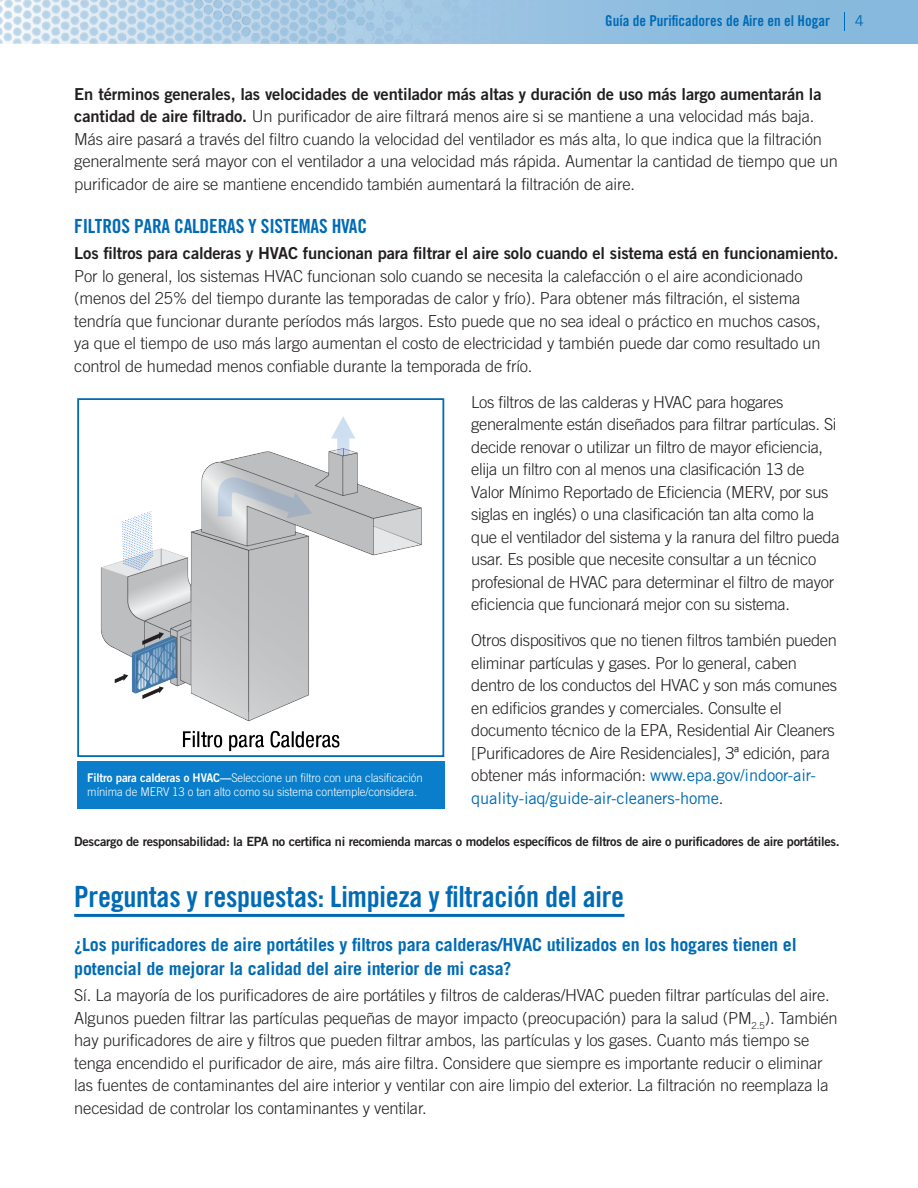
<style>
.page{position:relative;width:918px;height:1188px;background:#fff}
.page>*{position:absolute;margin:0;border:0;box-sizing:border-box;transform-origin:0 0}
.H1_2_lines{font:29.25px "Trade Gothic LT Std Bd Cn 20";letter-spacing:-.01em;color:#006bb5}
.t1{font:19.5px "Trade Gothic LT Std Bd Cn 20";letter-spacing:-.01em;color:#006bb5}
.Questions{font:700 18px/24px "Trade Gothic LT Std";letter-spacing:-.01em;color:#006bb5}
.Body{font:300 16.5px/22.5px "Trade Gothic LT Std";letter-spacing:-.01em;color:#231f20}
.t2{font:15px "Trade Gothic LT Std Bd Cn 20";color:#006bb5}
.t3{font:15px "Trade Gothic LT Std";color:#006bb5}
.H1_2_lines-2{font:12.75px "Trade Gothic LT Std Bd 2";letter-spacing:-.02em;color:#231f20}
.Body-2{font:300 12px/13.5px "Trade Gothic LT Std";letter-spacing:-.01em;color:#fff;scale:.95 1}
.s1{font-family:"Trade Gothic LT Std Bd 2";font-weight:400}
.s2{font-weight:400;color:#006bb5}
</style>
<div class="page">
<div style="left:0;top:0;width:918px;height:44px;background:#8abbde"></div>
<img style="left:0;top:0;width:162px;height:44px">
<img style="left:162px;top:0;width:409px;height:44px">
<svg style="left:844px;top:12px;width:1px;height:18px"></svg>
<div style="left:420px;top:11px;width:11px;height:10px;background:#a3cae4;border-radius:50%"></div>
<div style="left:401px;top:21px;width:10px;height:10px;background:#a7cce6;border-radius:50%"></div>
<div style="left:401px;top:10px;width:10px;height:10px;background:#a7cce6;border-radius:50%"></div>
<div style="left:391px;top:27px;width:11px;height:10px;background:#accfe7;border-radius:50%"></div>
<svg style="left:411px;top:0;width:30px;height:9px"></svg>
<div style="left:420px;top:32px;width:11px;height:10px;background:#a6cbe5;border-radius:50%"></div>
<div style="left:411px;top:15px;width:11px;height:10px;background:#a3cae4;border-radius:50%"></div>
<div style="left:373px;top:16px;width:11px;height:10px;background:#abcee7;border-radius:50%"></div>
<div style="left:373px;top:5px;width:11px;height:10px;background:#abcee7;border-radius:50%"></div>
<div style="left:362px;top:32px;width:11px;height:10px;background:#accfe7;border-radius:50%"></div>
<div style="left:353px;top:5px;width:11px;height:10px;background:#accfe7;border-radius:50%"></div>
<svg style="left:334px;top:0;width:11px;height:3px"></svg>
<svg style="left:373px;top:0;width:30px;height:9px"></svg>
<div style="left:392px;top:4px;width:11px;height:10px;background:#a9cde6;border-radius:50%"></div>
<div style="left:364px;top:0;width:10px;height:10px;background:#aed0e7;border-radius:50%"></div>
<div style="left:345px;top:33px;width:10px;height:10px;background:#afd0e8;border-radius:50%"></div>
<div style="left:345px;top:22px;width:10px;height:10px;background:#afd0e8;border-radius:50%"></div>
<div style="left:325px;top:21px;width:10px;height:10px;background:#b1d2e8;border-radius:50%"></div>
<div style="left:354px;top:27px;width:11px;height:10px;background:#aed0e7;border-radius:50%"></div>
<svg style="left:459px;top:0;width:10px;height:8px"></svg>
<div style="left:440px;top:11px;width:11px;height:10px;background:#a3cae4;border-radius:50%"></div>
<div style="left:431px;top:5px;width:10px;height:10px;background:#a3cae4;border-radius:50%"></div>
<div style="left:411px;top:28px;width:11px;height:10px;background:#a6cbe5;border-radius:50%"></div>
<hr style="left:74px;top:914px;width:550px;height:3px;background:#006bb5">
<img style="left:100px;top:416px;width:322px;height:336px">
<div style="left:77px;top:398px;width:367px;height:359px;border:2px solid #006bb5"></div>
<div style="left:77px;top:761px;width:367px;height:47px;background:#0a7eca"></div>
<p class="t2" style="left:605px;top:12px;width:226px">Guía de Purificadores de Aire en el Hogar</p>
<p class="t3" style="left:855px;top:12px;width:11px">4</p>
<p class="Body" style="left:74px;top:82px;width:765px"><span class="s1">En términos generales, las velocidades de ventilador más altas y duración de uso más largo aumentarán la cantidad de aire filtrado.</span> Un purificador de aire filtrará menos aire si se mantiene a una velocidad más baja.<br>Más aire pasará a través del filtro cuando la velocidad del ventilador es más alta, lo que indica que la filtración generalmente será mayor con el ventilador a una velocidad más rápida. Aumentar la cantidad de tiempo que un purificador de aire se mantiene encendido también aumentará la filtración de aire.</p>
<h2 class="t1" style="left:74px;top:214px;width:294px">FILTROS PARA CALDERAS Y SISTEMAS HVAC</h2>
<p class="Body" style="left:74px;top:242px;width:766px"><span class="s1">Los filtros para calderas y HVAC funcionan para filtrar el aire solo cuando el sistema está en funcionamiento.<br></span>Por lo general, los sistemas HVAC funcionan solo cuando se necesita la calefacción o el aire acondicionado (menos del 25% del tiempo durante las temporadas de calor y frío). Para obtener más filtración, el sistema tendría que funcionar durante períodos más largos. Esto puede que no sea ideal o práctico en muchos casos, ya que el tiempo de uso más largo aumentan el costo de electricidad y también puede dar como resultado un control de humedad menos confiable durante la temporada de frío.</p>
<p class="Body" style="left:471px;top:390px;width:370px">Los filtros de las calderas y HVAC para hogares generalmente están diseñados para filtrar partículas. Si decide renovar o utilizar un filtro de mayor eficiencia, elija un filtro con al menos una clasificación 13 de Valor Mínimo Reportado de Eficiencia (MERV, por sus siglas en inglés) o una clasificación tan alta como la que el ventilador del sistema y la ranura del filtro pueda usar. Es posible que necesite consultar a un técnico profesional de HVAC para determinar el filtro de mayor eficiencia que funcionará mejor con su sistema.</p>
<p class="Body" style="left:471px;top:629px;width:367px">Otros dispositivos que no tienen filtros también pueden eliminar partículas y gases. Por lo general, caben dentro de los conductos del HVAC y son más comunes en edificios grandes y comerciales. Consulte el documento técnico de la EPA, Residential Air Cleaners [Purificadores de Aire Residenciales], 3ª edición, para obtener más información: <span class="s2">www.epa.gov/indoor-air&shy;quality-iaq/guide-air-cleaners-home</span>.</p>
<p class="H1_2_lines-2" style="left:74px;top:833px;width:767px">Descargo de responsabilidad: la EPA no certifica ni recomienda marcas o modelos específicos de filtros de aire o purificadores de aire portátiles.</p>
<p class="H1_2_lines" style="left:74px;top:879px;width:551px">Preguntas y respuestas: Limpieza y filtración del aire</p>
<p class="Questions" style="left:74px;top:933px;width:724px">¿Los purificadores de aire portátiles y filtros para calderas/HVAC utilizados en los hogares tienen el potencial de mejorar la calidad del aire interior de mi casa?</p>
<p class="Body" style="left:74px;top:984px;width:765px">Sí. La mayoría de los purificadores de aire portátiles y filtros de calderas/HVAC pueden filtrar partículas del aire.<br>Algunos pueden filtrar las partículas pequeñas de mayor impacto (preocupación) para la salud (PM<sub>2.5</sub>). También hay purificadores de aire y filtros que pueden filtrar ambos, las partículas y los gases. Cuanto más tiempo se tenga encendido el purificador de aire, más aire filtra. Considere que siempre es importante reducir o eliminar las fuentes de contaminantes del aire interior y ventilar con aire limpio del exterior. La filtración no reemplaza la necesidad de controlar los contaminantes y ventilar.</p>
<p class="Body-2" style="left:87px;top:771px;width:355px"><span class="s1">Filtro para calderas o HVAC—</span>Seleccione un filtro con una clasificación mínima de MERV 13 o tan alto como su sistema contemple/considera.</p>
</div>
